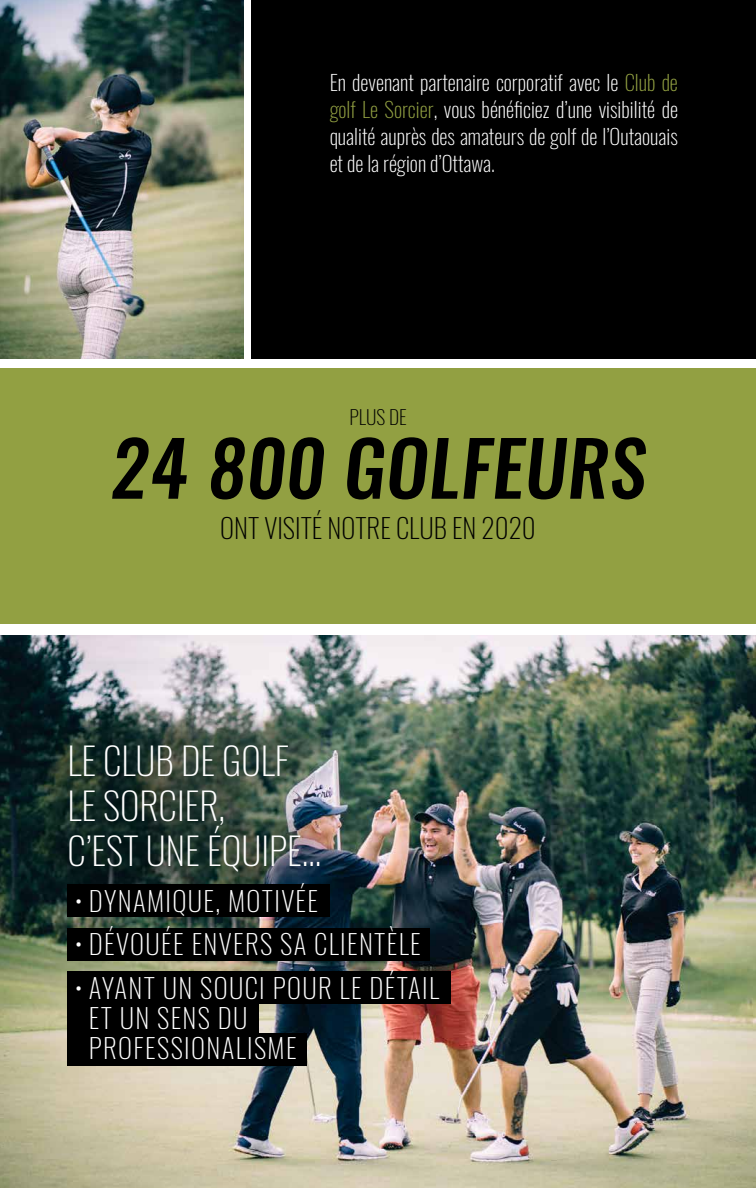
<style>
.page{position:relative;width:756px;height:1188px;background:#fff}
.page>*{position:absolute;margin:0;border:0;box-sizing:border-box;transform-origin:0 0}
.t1{font:italic 500 75px "Oswald";letter-spacing:.01em;color:#000}
.t2{font:200 37.5px/45px "Oswald";color:#fff}
.t3{font:200 27px/30px "Oswald";letter-spacing:.05em;color:#fff}
.t4{font:200 27px "Oswald";color:#000}
.t5{font:200 21px/27px "Oswald";color:#fff;text-align:justify}
.t6{font:200 19.5px "Oswald";color:#000}
.s1{color:#92a042}
</style>
<div class="page">
<img style="left:0;top:635px;width:756px;height:553px">
<img style="left:0;top:0;width:243px;height:359px">
<div style="left:0;top:368px;width:756px;height:256px;background:#92a042"></div>
<div style="left:252px;top:0;width:504px;height:359px;background:#000"></div>
<div style="left:25px;top:701px;width:338px;height:215px;background:#000;opacity:.27"></div>
<div style="left:68px;top:885px;width:262px;height:32px;background:#000"></div>
<div style="left:68px;top:928px;width:362px;height:33px;background:#000"></div>
<div style="left:68px;top:971px;width:383px;height:32px;background:#000"></div>
<div style="left:68px;top:1003px;width:191px;height:32px;background:#000"></div>
<div style="left:68px;top:1033px;width:239px;height:33px;background:#000"></div>
<p class="t5" style="left:330px;top:67px;width:350px">En devenant partenaire corporatif avec le <span class="s1">Club de golf Le Sorcier</span>, vous bénéficiez d’une visibilité de qualité auprès des amateurs de golf de l’Outaouais et de la région d’Ottawa.</p>
<p class="t6" style="left:349px;top:400px;width:59px">PLUS DE</p>
<h1 class="t1" style="left:110px;top:416px;width:537px">24 800 GOLFEURS</h1>
<p class="t4" style="left:220px;top:504px;width:317px">ONT VISITÉ NOTRE CLUB EN 2020</p>
<h2 class="t2" style="left:68px;top:734px;width:255px">LE CLUB DE GOLF<br>LE SORCIER,<br>C’EST UNE ÉQUIPE…</h2>
<p class="t3" style="left:75px;top:883px;width:244px">• DYNAMIQUE, MOTIVÉE</p>
<p class="t3" style="left:75px;top:926px;width:347px">• DÉVOUÉE ENVERS SA CLIENTÈLE</p>
<p class="t3" style="left:89px;top:970px;width:352px;text-indent:-14px">• AYANT UN SOUCI POUR LE DÉTAIL<br>ET UN SENS DU<br>PROFESSIONALISME</p>
</div>
